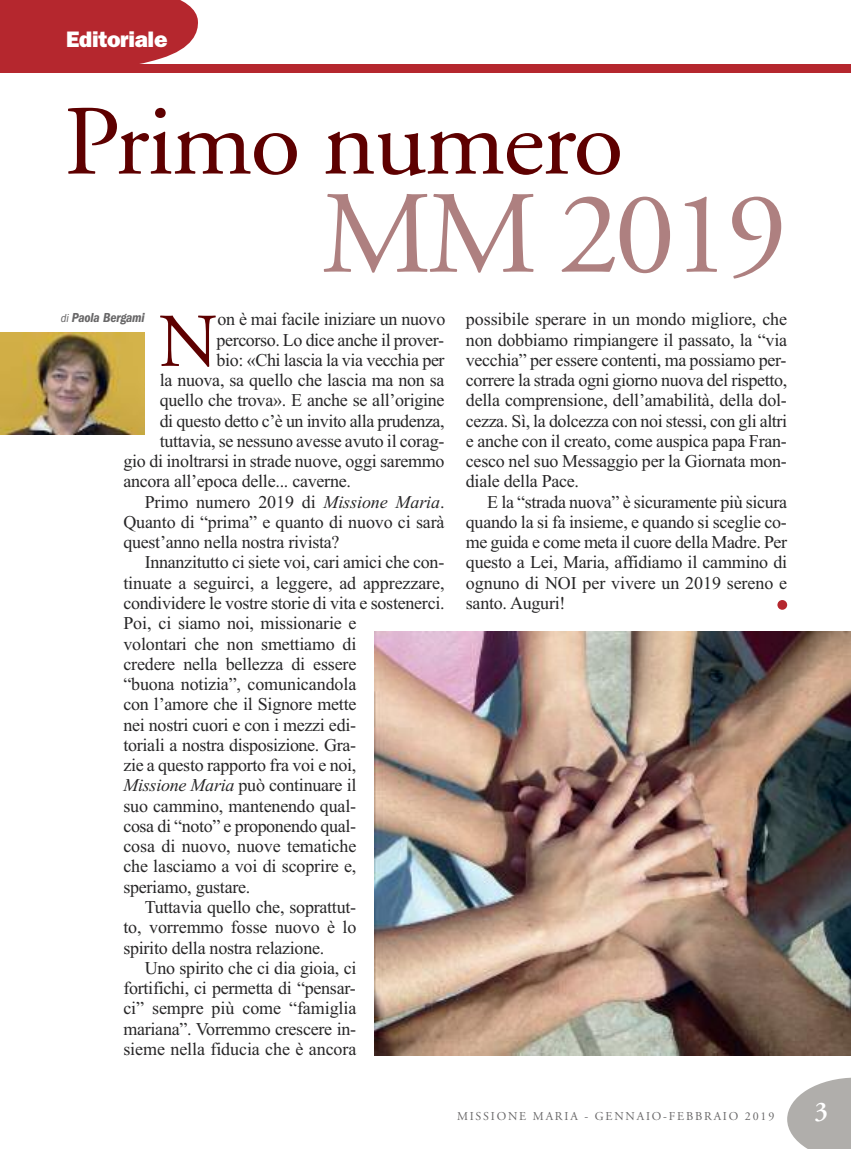
<style>
.page{position:relative;width:851px;height:1149px;background:#fff}
.page>*{position:absolute;margin:0;border:0;box-sizing:border-box;transform-origin:0 0}
.t1{font:117px "Adobe Garamond";letter-spacing:-.04em;color:#ae8080;scale:1.04 1}
.t2{font:99px "Adobe Garamond";letter-spacing:-.02em;color:#5e0000;scale:1.04 1}
.t3{font:75.75px "Adobe Garamond";color:#5e0000}
.t4{font:600 27px "Adobe Garamond";color:#fff}
.t5{font:800 22.5px "Franklin Gothic";letter-spacing:-.015em;color:#fff}
.t6{font:18px/20.2px "Times New Roman";letter-spacing:-.015em;color:#272627;text-align:justify}
.t7{font:italic 600 condensed 13.5px "Franklin Gothic";letter-spacing:-.01em;color:#686768}
.t8{font:12px "Adobe Garamond";letter-spacing:.15em;color:#686768}
.s1{font-weight:400;font-size:12px}
.s2{font-style:italic}
</style>
<div class="page">
<div style="left:0;top:64px;width:850px;height:9px;background:#b5272e"></div>
<img style="left:0;top:332px;width:145px;height:102px">
<div style="left:0;top:0;width:198px;height:64px;background:#b5272e"></div>
<svg style="left:787px;top:1077px;width:63px;height:71px"></svg>
<div style="left:777px;top:600px;width:10px;height:9px;background:#b5272e;border-radius:50%"></div>
<img style="left:374px;top:631px;width:476px;height:423px">
<p class="t5" style="left:66px;top:26px;width:103px">Editoriale</p>
<h2 class="t2" style="left:64px;top:103px;width:539px">Primo numero</h2>
<h1 class="t1" style="left:321px;top:188px;width:450px">MM 2019</h1>
<p class="t7" style="left:61px;top:312px;width:85px"><span class="s1">di</span> Paola Bergami</p>
<h3 class="t3" style="left:158px;top:311px;width:61px">N</h3>
<p class="t6" style="left:217px;top:309px;width:229px">on è mai facile iniziare un nuovo</p>
<p class="t6" style="left:216px;top:329px;width:229px">percorso. Lo dice anche il prover-</p>
<p class="t6" style="left:216px;top:349px;width:229px">bio: «Chi lascia la via vecchia per</p>
<p class="t6" style="left:160px;top:369px;width:286px">la nuova, sa quello che lascia ma non sa</p>
<p class="t6" style="left:160px;top:390px;width:286px">quello che trova». E anche se all’origine</p>
<p class="t6" style="left:160px;top:410px;width:286px">di questo detto c’è un invito alla prudenza,</p>
<p class="t6" style="left:160px;top:430px;width:286px">tuttavia, se nessuno avesse avuto il corag-</p>
<p class="t6" style="left:123px;top:450px;width:323px">gio di inoltrarsi in strade nuove, oggi saremmo</p>
<p class="t6" style="left:123px;top:471px;width:229px">ancora all’epoca delle... caverne.</p>
<p class="t6" style="left:145px;top:491px;width:301px">Primo numero 2019 di <span class="s2">Missione Maria</span>.</p>
<p class="t6" style="left:123px;top:511px;width:323px">Quanto di “prima” e quanto di nuovo ci sarà</p>
<p class="t6" style="left:123px;top:531px;width:218px">quest’anno nella nostra rivista?</p>
<p class="t6" style="left:145px;top:552px;width:301px">Innanzitutto ci siete voi, cari amici che con-</p>
<p class="t6" style="left:123px;top:572px;width:323px">tinuate a seguirci, a leggere, ad apprezzare,</p>
<p class="t6" style="left:123px;top:592px;width:323px">condividere le vostre storie di vita e sostenerci.</p>
<p class="t6" style="left:123px;top:612px;width:234px">Poi, ci siamo noi, missionarie e</p>
<p class="t6" style="left:123px;top:633px;width:234px">volontari che non smettiamo di</p>
<p class="t6" style="left:123px;top:653px;width:234px">credere nella bellezza di essere</p>
<p class="t6" style="left:123px;top:673px;width:234px">“buona notizia”, comunicandola</p>
<p class="t6" style="left:123px;top:693px;width:234px">con l’amore che il Signore mette</p>
<p class="t6" style="left:123px;top:714px;width:234px">nei nostri cuori e con i mezzi edi-</p>
<p class="t6" style="left:123px;top:734px;width:234px">toriali a nostra disposizione. Gra-</p>
<p class="t6" style="left:123px;top:754px;width:234px">zie a questo rapporto fra voi e noi,</p>
<p class="t6" style="left:123px;top:774px;width:234px"><span class="s2">Missione Maria</span> può continuare il</p>
<p class="t6" style="left:123px;top:795px;width:234px">suo cammino, mantenendo qual-</p>
<p class="t6" style="left:123px;top:815px;width:234px">cosa di “noto” e proponendo qual-</p>
<p class="t6" style="left:123px;top:835px;width:234px">cosa di nuovo, nuove tematiche</p>
<p class="t6" style="left:123px;top:855px;width:234px">che lasciamo a voi di scoprire e,</p>
<p class="t6" style="left:123px;top:876px;width:128px">speriamo, gustare.</p>
<p class="t6" style="left:145px;top:896px;width:213px">Tuttavia quello che, soprattut-</p>
<p class="t6" style="left:123px;top:916px;width:234px">to, vorremmo fosse nuovo è lo</p>
<p class="t6" style="left:123px;top:936px;width:202px">spirito della nostra relazione.</p>
<p class="t6" style="left:145px;top:957px;width:213px">Uno spirito che ci dia gioia, ci</p>
<p class="t6" style="left:123px;top:977px;width:234px">fortifichi, ci permetta di “pensar-</p>
<p class="t6" style="left:123px;top:997px;width:234px">ci” sempre più come “famiglia</p>
<p class="t6" style="left:123px;top:1017px;width:234px">mariana”. Vorremmo crescere in-</p>
<p class="t6" style="left:123px;top:1038px;width:234px">sieme nella fiducia che è ancora</p>
<p class="t6" style="left:466px;top:309px;width:323px">possibile sperare in un mondo migliore, che non dobbiamo rimpiangere il passato, la “via vecchia” per essere contenti, ma possiamo per&shy;correre la strada ogni giorno nuova del rispetto, della comprensione, dell’amabilità, della dol&shy;cezza. Sì, la dolcezza con noi stessi, con gli altri e anche con il creato, come auspica papa Fran&shy;cesco nel suo Messaggio per la Giornata mon&shy;diale della Pace.</p>
<p class="t6" style="left:466px;top:491px;width:323px;text-indent:21px">E la “strada nuova” è sicuramente più sicura quando la si fa insieme, e quando si sceglie co&shy;me guida e come meta il cuore della Madre. Per questo a Lei, Maria, affidiamo il cammino di ognuno di NOI per vivere un 2019 sereno e santo. Auguri!</p>
<p class="t8" style="left:457px;top:1111px;width:319px">MISSIONE MARIA - GENNAIO-FEBBRAIO 2019</p>
<h3 class="t4" style="left:814px;top:1100px;width:15px">3</h3>
</div>
